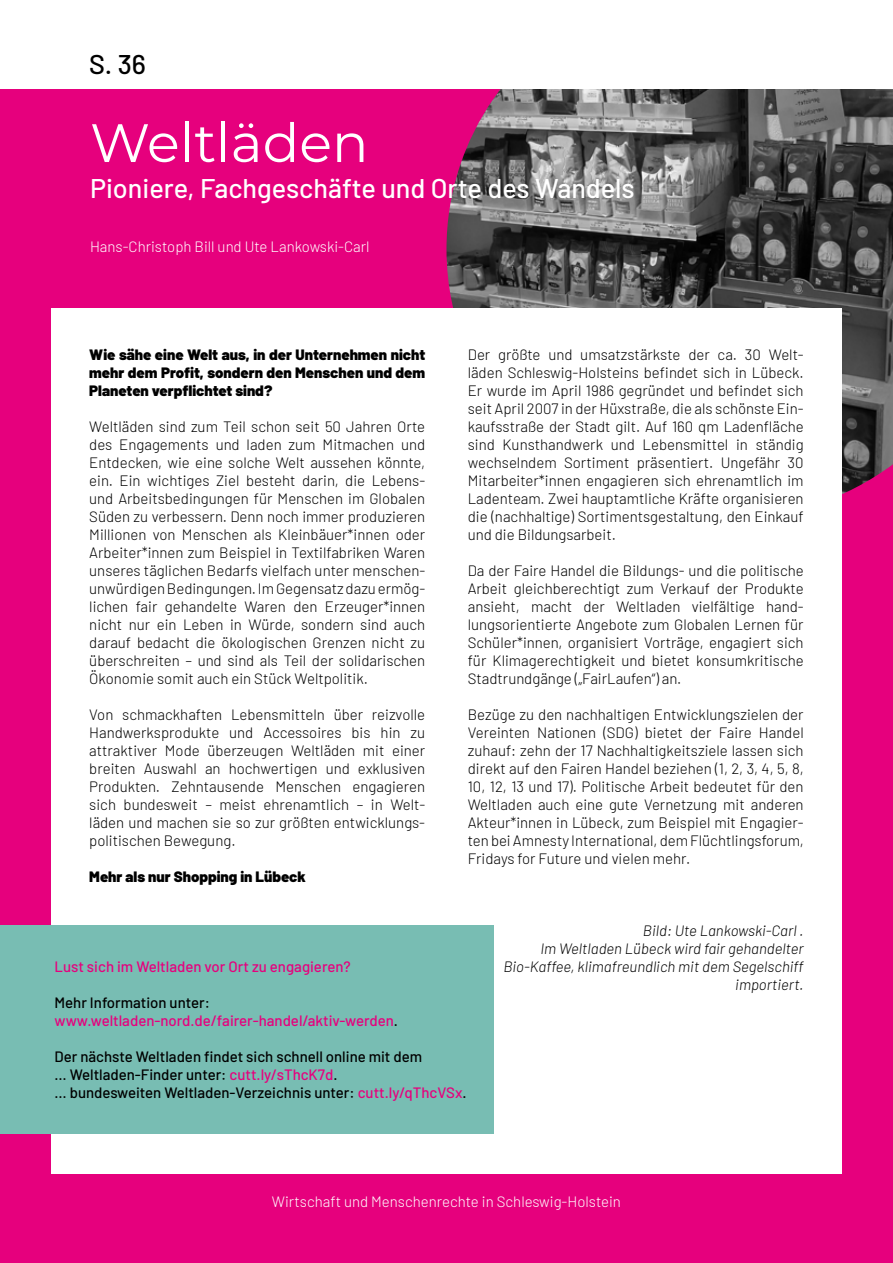
<style>
.page{position:relative;width:893px;height:1263px;background:#fff}
.page>*{position:absolute;margin:0;border:0;box-sizing:border-box;transform-origin:0 0}
.t1{font:54px "Montserrat";color:#fff}
.t2{font:500 27px "Barlow";color:#fff}
.t3{font:500 27px "Barlow";color:#000}
.t4{font:300 15px/18px "Barlow";color:#000;text-align:justify}
.t5{font:500 15px/18px "Barlow";color:#000}
.t6{font:900 15px/18px "Barlow";color:#000;text-align:justify}
.t7{font:italic 300 15px/18px "Barlow";color:#000;text-align:right}
.t8{font:500 15px/18px "Barlow";color:#e6007d}
.t9{font:300 15px "Barlow";color:#fff}
.s1{color:#000}
.s2{color:#e6007d}
</style>
<div class="page">
<div style="left:0;top:89px;width:893px;height:1174px;background:#e6007d"></div>
<img style="left:446px;top:89px;width:447px;height:405px">
<div style="left:51px;top:308px;width:791px;height:866px;background:#fff"></div>
<div style="left:0;top:925px;width:493px;height:208px;background:#78bdb3"></div>
<h2 class="t3" style="left:89px;top:44px;width:58px">S. 36</h2>
<h1 class="t1" style="left:90px;top:106px;width:280px">Weltläden</h1>
<h2 class="t2" style="left:90px;top:169px;width:546px">Pioniere, Fachgeschäfte und Orte des Wandels</h2>
<p class="t9" style="left:90px;top:236px;width:281px">Hans-Christoph Bill und Ute Lankowski-Carl</p>
<p class="t6" style="left:89px;top:345px;width:337px">Wie sähe eine Welt aus, in der Unternehmen nicht mehr dem Profit, sondern den Menschen und dem Planeten verpflichtet sind?</p>
<p class="t4" style="left:89px;top:416px;width:337px">Weltläden sind zum Teil schon seit 50 Jahren Orte des Engagements und laden zum Mitmachen und Entdecken, wie eine solche Welt aussehen könnte, ein. Ein wichtiges Ziel besteht darin, die Lebens&shy;und Arbeitsbedingungen für Menschen im Globalen Süden zu verbessern. Denn noch immer produzieren Millionen von Menschen als Kleinbäuer*innen oder Arbeiter*innen zum Beispiel in Textilfabriken Waren unseres täglichen Bedarfs vielfach unter menschen&shy;unwürdigen Bedingungen. Im Gegensatz dazu ermög&shy;lichen fair gehandelte Waren den Erzeuger*innen nicht nur ein Leben in Würde, sondern sind auch darauf bedacht die ökologischen Grenzen nicht zu überschreiten – und sind als Teil der solidarischen Ökonomie somit auch ein Stück Weltpolitik.</p>
<p class="t4" style="left:89px;top:704px;width:337px">Von schmackhaften Lebensmitteln über reizvolle Handwerksprodukte und Accessoires bis hin zu attraktiver Mode überzeugen Weltläden mit einer breiten Auswahl an hochwertigen und exklusiven Produkten. Zehntausende Menschen engagieren sich bundesweit – meist ehrenamtlich – in Welt&shy;läden und machen sie so zur größten entwicklungs&shy;politischen Bewegung.</p>
<p class="t6" style="left:89px;top:867px;width:218px">Mehr als nur Shopping in Lübeck</p>
<p class="t4" style="left:468px;top:344px;width:337px">Der größte und umsatzstärkste der ca. 30 Welt&shy;läden Schleswig-Holsteins befindet sich in Lübeck.<br>Er wurde im April 1986 gegründet und befindet sich seit April 2007 in der Hüxstraße, die als schönste Ein&shy;kaufsstraße der Stadt gilt. Auf 160 qm Ladenfläche sind Kunsthandwerk und Lebensmittel in ständig wechselndem Sortiment präsentiert. Ungefähr 30<br>Mitarbeiter*innen engagieren sich ehrenamtlich im Ladenteam. Zwei hauptamtliche Kräfte organisieren die (nachhaltige) Sortimentsgestaltung, den Einkauf und die Bildungsarbeit.</p>
<p class="t4" style="left:468px;top:560px;width:337px">Da der Faire Handel die Bildungs- und die politische Arbeit gleichberechtigt zum Verkauf der Produkte ansieht, macht der Weltladen vielfältige hand&shy;lungsorientierte Angebote zum Globalen Lernen für Schüler*innen, organisiert Vorträge, engagiert sich für Klimagerechtigkeit und bietet konsumkritische Stadtrundgänge („FairLaufen“) an.</p>
<p class="t4" style="left:468px;top:704px;width:337px">Bezüge zu den nachhaltigen Entwicklungszielen der Vereinten Nationen (SDG) bietet der Faire Handel zuhauf: zehn der 17 Nachhaltigkeitsziele lassen sich direkt auf den Fairen Handel beziehen (1, 2, 3, 4, 5, 8, 10, 12, 13 und 17). Politische Arbeit bedeutet für den Weltladen auch eine gute Vernetzung mit anderen Akteur*innen in Lübeck, zum Beispiel mit Engagier&shy;ten bei Amnesty International, dem Flüchtlingsforum, Fridays for Future und vielen mehr.</p>
<p class="t8" style="left:55px;top:956px;width:298px">Lust sich im Weltladen vor Ort zu engagieren?</p>
<p class="t8" style="left:55px;top:992px;width:345px"><span class="s1">Mehr Information unter: </span>www.weltladen-nord.de/fairer-handel/aktiv-werden<span class="s1">.</span></p>
<p class="t5" style="left:55px;top:1046px;width:414px">Der nächste Weltladen findet sich schnell online mit dem<br>… Weltladen-Finder unter: <span class="s2">cutt.ly/sThcK7d</span>.<br>… bundesweiten Weltladen-Verzeichnis unter: <span class="s2">cutt.ly/qThcVSx</span>.</p>
<p class="t7" style="left:503px;top:920px;width:302px">Bild: Ute Lankowski-Carl .<br>Im Weltladen Lübeck wird fair gehandelter Bio-Kaffee, klimafreundlich mit dem Segelschiff importiert.</p>
<p class="t9" style="left:272px;top:1190px;width:351px">Wirtschaft und Menschenrechte in Schleswig-Holstein</p>
</div>
